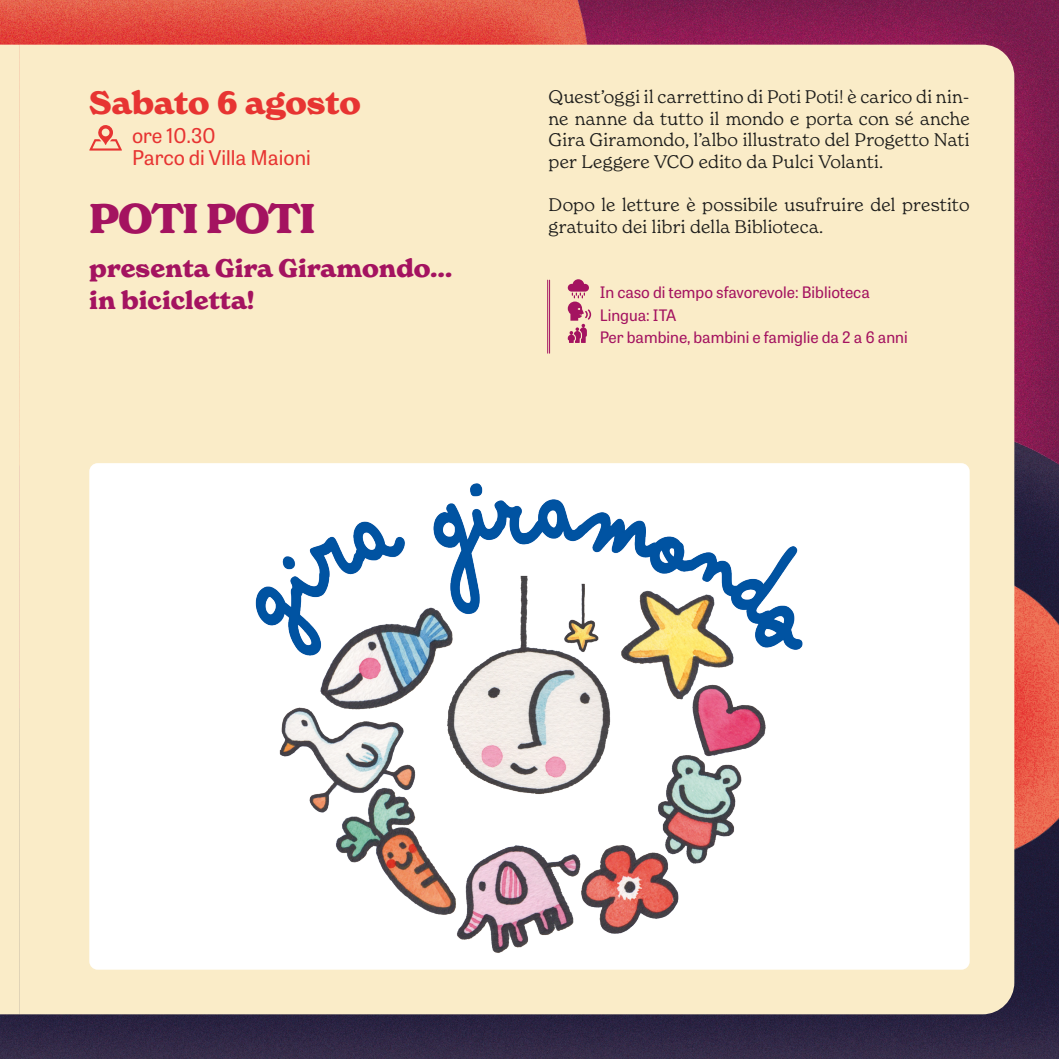
<style>
.page{position:relative;width:1059px;height:1059px;background:#fff}
.page>*{position:absolute;margin:0;border:0;box-sizing:border-box;transform-origin:0 0}
.titolo_evento{font:700 40.5px "New Spirit";letter-spacing:-.025em;color:#a41360}
.data_evento{font:700 31.5px "New Spirit";color:#e73432}
.sottotitolo_evento{font:700 24.75px/31.5px "New Spirit";color:#a41360}
.luogo_e_ora{font:20.25px/22.5px "Tablet Gothic";color:#e73432}
.descrizione{font:300 18px/21.6px "New Spirit";letter-spacing:.01em;color:#1d1d1b;text-align:justify}
.info_evento{font:15.75px "Tablet Gothic";color:#a41360}
</style>
<div class="page">
<img style="left:589px;top:0;width:470px;height:424px">
<img style="left:0;top:0;width:589px;height:45px">
<img style="left:0;top:424px;width:1059px;height:635px">
<div style="left:0;top:45px;width:19px;height:969px;background:#faecc8"></div>
<img style="left:1014px;top:570px;width:45px;height:291px">
<div style="left:19px;top:45px;width:995px;height:969px;background:#faecc8"></div>
<svg style="left:89px;top:125px;width:33px;height:26px"></svg>
<hr style="left:547px;top:280px;width:1px;height:73px;background:#a41360">
<hr style="left:549px;top:280px;width:1px;height:73px;background:#a41360">
<svg style="left:568px;top:279px;width:23px;height:64px"></svg>
<div style="left:89px;top:463px;width:880px;height:506px;background:#fff;border-radius:8px"></div>
<img style="left:255px;top:483px;width:548px;height:470px">
<p class="data_evento" style="left:89px;top:83px;width:273px">Sabato 6 agosto</p>
<p class="luogo_e_ora" style="left:132px;top:123px;width:180px">ore 10.30<br>Parco di Villa Maioni</p>
<p class="titolo_evento" style="left:89px;top:193px;width:228px">POTI POTI</p>
<p class="sottotitolo_evento" style="left:89px;top:253px;width:364px">presenta Gira Giramondo… in bicicletta!</p>
<p class="descrizione" style="left:549px;top:86px;width:422px">Quest’oggi il carrettino di Poti Poti! è carico di nin&shy;ne nanne da tutto il mondo e porta con sé anche Gira Giramondo, l’albo illustrato del Progetto Nati per Leggere VCO edito da Pulci Volanti.</p>
<p class="descrizione" style="left:549px;top:194px;width:422px">Dopo le letture è possibile usufruire del prestito gratuito dei libri della Biblioteca.</p>
<p class="info_evento" style="left:600px;top:282px;width:272px">In caso di tempo sfavorevole: Biblioteca</p>
<p class="info_evento" style="left:600px;top:304px;width:78px">Lingua: ITA</p>
<p class="info_evento" style="left:600px;top:326px;width:309px">Per bambine, bambini e famiglie da 2 a 6 anni</p>
</div>
